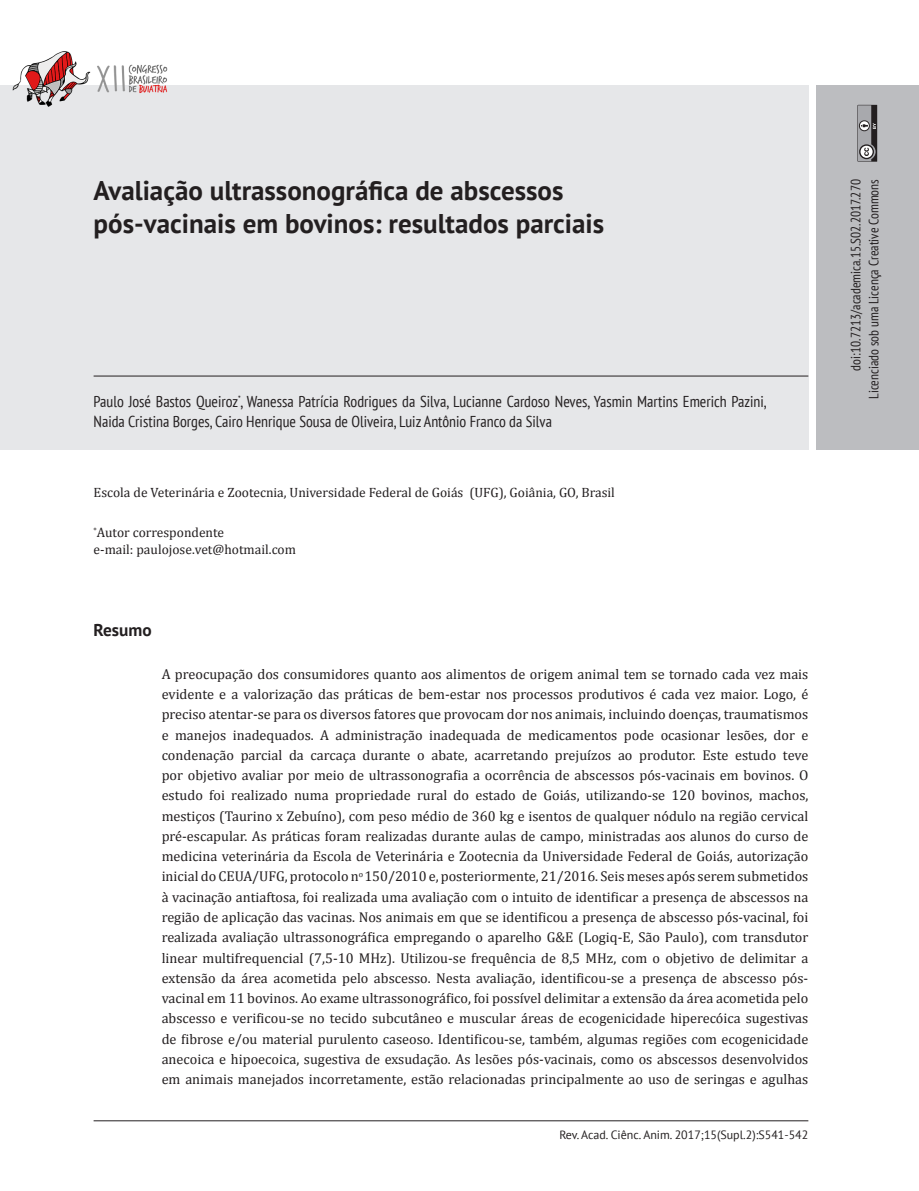
<style>
.page{position:relative;width:919px;height:1191px;background:#fff}
.page>*{position:absolute;margin:0;border:0;box-sizing:border-box;transform-origin:0 0}
.Título_Artigo{font:700 27px "PT Sans";color:#231f20}
.t1{font:700 17.25px "PT Sans";color:#231f20}
.Nomes_-_Autores{font:condensed 15.75px/20.2px "PT Sans";color:#231f20}
.Texto_-_Resumo{font:14.25px/20.2px "Cambria";color:#231f20;text-align:justify}
.Corpo_de_texto_-_Rec{font:13.5px "Cambria";color:#231f20}
.t2{font:condensed 13.5px/18px "PT Sans";color:#231f20;text-align:right}
.Rodapé{font:12px "PT Sans";color:#231f20}
</style>
<div class="page">
<hr style="left:94px;top:1120px;width:714px;height:1px;background:#231f20">
<div style="left:0;top:85px;width:808px;height:365px;background:#e6e7e9"></div>
<div style="left:816px;top:85px;width:102px;height:365px;background:#bcbdc0"></div>
<svg style="left:857px;top:105px;width:20px;height:57px"></svg>
<img style="left:12px;top:51px;width:156px;height:56px">
<hr style="left:94px;top:376px;width:714px;height:1px;background:#231f20">
<p class="Título_Artigo" style="left:94px;top:173px;width:471px">Avaliação ultrassonográfica de abscessos</p>
<p class="Título_Artigo" style="left:94px;top:206px;width:512px">pós-vacinais em bovinos: resultados parciais</p>
<p class="Nomes_-_Autores" style="left:94px;top:391px;width:674px">Paulo José Bastos Queiroz<sup>*</sup>, Wanessa Patrícia Rodrigues da Silva, Lucianne Cardoso Neves, Yasmin Martins Emerich Pazini,<br>Naida Cristina Borges, Cairo Henrique Sousa de Oliveira, Luiz Antônio Franco da Silva</p>
<p class="Corpo_de_texto_-_Rec" style="left:94px;top:484px;width:523px">Escola de Veterinária e Zootecnia, Universidade Federal de Goiás (UFG), Goiânia, GO, Brasil</p>
<p class="Corpo_de_texto_-_Rec" style="left:94px;top:524px;width:132px"><sup>*</sup>Autor correspondente</p>
<p class="Corpo_de_texto_-_Rec" style="left:94px;top:541px;width:204px">e-mail: paulojose.vet@hotmail.com</p>
<p class="t1" style="left:94px;top:619px;width:60px">Resumo</p>
<p class="Texto_-_Resumo" style="left:162px;top:664px;width:648px">A preocupação dos consumidores quanto aos alimentos de origem animal tem se tornado cada vez mais evidente e a valorização das práticas de bem-estar nos processos produtivos é cada vez maior. Logo, é preciso atentar-se para os diversos fatores que provocam dor nos animais, incluindo doenças, traumatismos e manejos inadequados. A administração inadequada de medicamentos pode ocasionar lesões, dor e condenação parcial da carcaça durante o abate, acarretando prejuízos ao produtor. Este estudo teve por objetivo avaliar por meio de ultrassonografia a ocorrência de abscessos pós-vacinais em bovinos. O estudo foi realizado numa propriedade rural do estado de Goiás, utilizando-se 120 bovinos, machos, mestiços (Taurino x Zebuíno), com peso médio de 360 kg e isentos de qualquer nódulo na região cervical pré-escapular. As práticas foram realizadas durante aulas de campo, ministradas aos alunos do curso de medicina veterinária da Escola de Veterinária e Zootecnia da Universidade Federal de Goiás, autorização inicial do CEUA/UFG, protocolo n<sup>o</sup> 150/2010 e, posteriormente, 21/2016. Seis meses após serem submetidos à vacinação antiaftosa, foi realizada uma avaliação com o intuito de identificar a presença de abscessos na região de aplicação das vacinas. Nos animais em que se identificou a presença de abscesso pós-vacinal, foi realizada avaliação ultrassonográfica empregando o aparelho G&amp;E (Logiq-E, São Paulo), com transdutor linear multifrequencial (7,5-10 MHz). Utilizou-se frequência de 8,5 MHz, com o objetivo de delimitar a extensão da área acometida pelo abscesso. Nesta avaliação, identificou-se a presença de abscesso pós&shy;vacinal em 11 bovinos. Ao exame ultrassonográfico, foi possível delimitar a extensão da área acometida pelo abscesso e verificou-se no tecido subcutâneo e muscular áreas de ecogenicidade hiperecóica sugestivas de fibrose e/ou material purulento caseoso. Identificou-se, também, algumas regiões com ecogenicidade anecoica e hipoecoica, sugestiva de exsudação. As lesões pós-vacinais, como os abscessos desenvolvidos em animais manejados incorretamente, estão relacionadas principalmente ao uso de seringas e agulhas</p>
<p class="Rodapé" style="left:559px;top:1126px;width:250px">Rev. Acad. Ciênc. Anim. 2017;15(Supl.2):S541-542</p>
<p class="t2" style="left:846px;top:399px;width:221px;rotate:-90deg">doi:10.7213/academica.15.S02.2017.270<br>Licenciado sob uma Licença Creative Commons</p>
</div>
